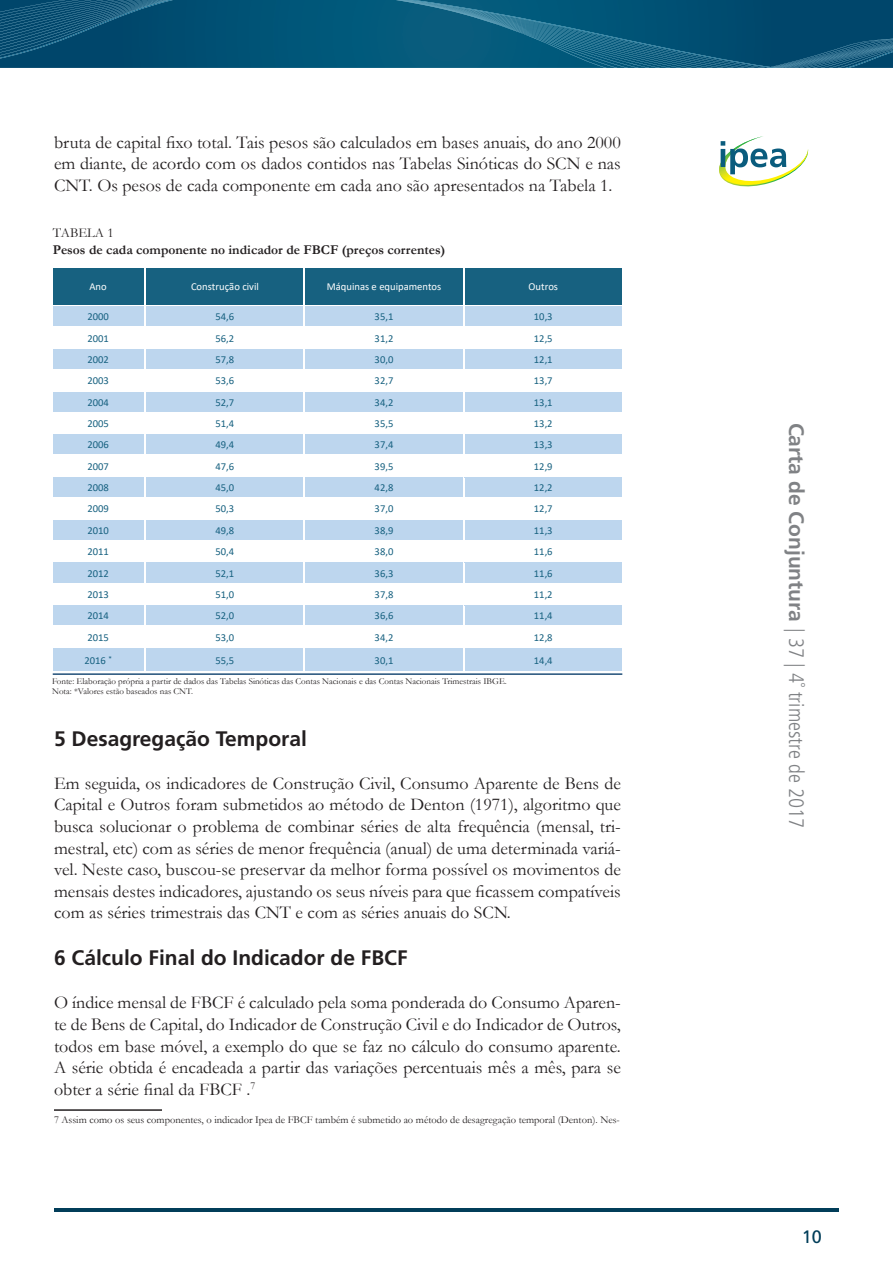
<style>
.page{position:relative;width:893px;height:1263px;background:#fff}
.page>*{position:absolute;margin:0;border:0;box-sizing:border-box;transform-origin:0 0}
.t1{font:21px "Frutiger 65 Bold";color:#231f20}
.t2{font:condensed 21px "Frutiger 47 Light";color:#808285}
.t3{font:18px/21.6px "Garamond";color:#231f20;text-align:justify}
.t4{font:18px "Frutiger 55 Roman";color:#013d59}
.t5{font:700 13.5px "Garamond";color:#231f20}
.t6{font:13.5px "Garamond";color:#231f20}
.t7{font:10.65px "Calibri";color:#176180}
.t8{font:10.65px "Calibri";color:#fff}
.t9{font:10.5px "Garamond";color:#231f20}
.t10{font:9px "Garamond";color:#231f20}
.s1{font-family:"Frutiger 65 Bold";font-stretch:normal}
</style>
<div class="page">
<svg style="left:0;top:0;width:893px;height:68px;background:#075578"></svg>
<hr style="left:54px;top:1209px;width:785px;height:3px;background:#013d59">
<img style="left:719px;top:136px;width:90px;height:50px">
<svg style="left:721px;top:141px;width:65px;height:33px"></svg>
<hr style="left:54px;top:1109px;width:108px;height:2px;background:#231f20">
<hr style="left:53px;top:673px;width:569px;height:2px;background:#1f4e78">
<div style="left:53px;top:269px;width:92px;height:36px;background:#176180"></div>
<div style="left:146px;top:269px;width:158px;height:36px;background:#176180"></div>
<div style="left:305px;top:269px;width:158px;height:36px;background:#176180"></div>
<div style="left:464px;top:269px;width:158px;height:36px;background:#176180"></div>
<div style="left:53px;top:307px;width:92px;height:20px;background:#bdd6ee"></div>
<div style="left:146px;top:307px;width:158px;height:20px;background:#bdd6ee"></div>
<div style="left:305px;top:307px;width:158px;height:20px;background:#bdd6ee"></div>
<div style="left:464px;top:307px;width:158px;height:20px;background:#bdd6ee"></div>
<hr style="left:53px;top:306px;width:92px;height:1px;background:#bdd6ee">
<hr style="left:146px;top:306px;width:158px;height:1px;background:#bdd6ee">
<hr style="left:305px;top:306px;width:158px;height:1px;background:#bdd6ee">
<hr style="left:464px;top:306px;width:158px;height:1px;background:#bdd6ee">
<div style="left:53px;top:349px;width:92px;height:20px;background:#bdd6ee"></div>
<div style="left:146px;top:349px;width:158px;height:20px;background:#bdd6ee"></div>
<div style="left:305px;top:349px;width:158px;height:20px;background:#bdd6ee"></div>
<div style="left:464px;top:349px;width:158px;height:20px;background:#bdd6ee"></div>
<div style="left:53px;top:392px;width:92px;height:20px;background:#bdd6ee"></div>
<div style="left:146px;top:392px;width:158px;height:20px;background:#bdd6ee"></div>
<div style="left:305px;top:392px;width:158px;height:20px;background:#bdd6ee"></div>
<div style="left:464px;top:392px;width:158px;height:20px;background:#bdd6ee"></div>
<div style="left:53px;top:435px;width:92px;height:20px;background:#bdd6ee"></div>
<div style="left:146px;top:435px;width:158px;height:20px;background:#bdd6ee"></div>
<div style="left:305px;top:435px;width:158px;height:20px;background:#bdd6ee"></div>
<div style="left:464px;top:435px;width:158px;height:20px;background:#bdd6ee"></div>
<div style="left:53px;top:477px;width:92px;height:20px;background:#bdd6ee"></div>
<div style="left:146px;top:477px;width:158px;height:20px;background:#bdd6ee"></div>
<div style="left:305px;top:477px;width:158px;height:20px;background:#bdd6ee"></div>
<div style="left:464px;top:477px;width:158px;height:20px;background:#bdd6ee"></div>
<div style="left:53px;top:520px;width:92px;height:20px;background:#bdd6ee"></div>
<div style="left:146px;top:520px;width:158px;height:20px;background:#bdd6ee"></div>
<div style="left:305px;top:520px;width:158px;height:20px;background:#bdd6ee"></div>
<div style="left:464px;top:520px;width:158px;height:20px;background:#bdd6ee"></div>
<div style="left:53px;top:563px;width:92px;height:20px;background:#bdd6ee"></div>
<div style="left:146px;top:563px;width:158px;height:20px;background:#bdd6ee"></div>
<div style="left:305px;top:563px;width:158px;height:20px;background:#bdd6ee"></div>
<div style="left:464px;top:563px;width:158px;height:20px;background:#bdd6ee"></div>
<div style="left:53px;top:606px;width:92px;height:20px;background:#bdd6ee"></div>
<div style="left:146px;top:606px;width:158px;height:20px;background:#bdd6ee"></div>
<div style="left:305px;top:606px;width:158px;height:20px;background:#bdd6ee"></div>
<div style="left:464px;top:606px;width:158px;height:20px;background:#bdd6ee"></div>
<div style="left:53px;top:648px;width:92px;height:23px;background:#bdd6ee"></div>
<div style="left:146px;top:648px;width:158px;height:23px;background:#bdd6ee"></div>
<div style="left:305px;top:648px;width:158px;height:23px;background:#bdd6ee"></div>
<div style="left:464px;top:648px;width:158px;height:23px;background:#bdd6ee"></div>
<p class="t3" style="left:54px;top:131px;width:568px">bruta de capital fixo total. Tais pesos são calculados em bases anuais, do ano 2000 em diante, de acordo com os dados contidos nas Tabelas Sinóticas do SCN e nas CNT. Os pesos de cada componente em cada ano são apresentados na Tabela 1.</p>
<p class="t6" style="left:53px;top:224px;width:62px">TABELA 1</p>
<p class="t5" style="left:53px;top:240px;width:394px">Pesos de cada componente no indicador de FBCF (preços correntes)</p>
<p class="t8" style="left:90px;top:280px;width:19px">Ano</p>
<p class="t8" style="left:191px;top:280px;width:69px">Construção civil</p>
<p class="t8" style="left:327px;top:280px;width:116px">Máquinas e equipamentos</p>
<p class="t8" style="left:528px;top:280px;width:31px">Outros</p>
<p class="t7" style="left:87px;top:309px;width:23px">2000</p>
<p class="t7" style="left:215px;top:309px;width:20px">54,6</p>
<p class="t7" style="left:375px;top:309px;width:20px">35,1</p>
<p class="t7" style="left:534px;top:309px;width:20px">10,3</p>
<p class="t7" style="left:87px;top:331px;width:23px">2001</p>
<p class="t7" style="left:215px;top:331px;width:20px">56,2</p>
<p class="t7" style="left:375px;top:331px;width:20px">31,2</p>
<p class="t7" style="left:534px;top:331px;width:20px">12,5</p>
<p class="t7" style="left:87px;top:352px;width:23px">2002</p>
<p class="t7" style="left:215px;top:352px;width:20px">57,8</p>
<p class="t7" style="left:375px;top:352px;width:20px">30,0</p>
<p class="t7" style="left:534px;top:352px;width:20px">12,1</p>
<p class="t7" style="left:87px;top:373px;width:23px">2003</p>
<p class="t7" style="left:215px;top:373px;width:20px">53,6</p>
<p class="t7" style="left:375px;top:373px;width:20px">32,7</p>
<p class="t7" style="left:534px;top:373px;width:20px">13,7</p>
<p class="t7" style="left:87px;top:395px;width:23px">2004</p>
<p class="t7" style="left:215px;top:395px;width:20px">52,7</p>
<p class="t7" style="left:375px;top:395px;width:20px">34,2</p>
<p class="t7" style="left:534px;top:395px;width:20px">13,1</p>
<p class="t7" style="left:87px;top:416px;width:23px">2005</p>
<p class="t7" style="left:215px;top:416px;width:20px">51,4</p>
<p class="t7" style="left:375px;top:416px;width:20px">35,5</p>
<p class="t7" style="left:534px;top:416px;width:20px">13,2</p>
<p class="t7" style="left:87px;top:437px;width:23px">2006</p>
<p class="t7" style="left:215px;top:437px;width:20px">49,4</p>
<p class="t7" style="left:375px;top:437px;width:20px">37,4</p>
<p class="t7" style="left:534px;top:437px;width:20px">13,3</p>
<p class="t7" style="left:87px;top:459px;width:23px">2007</p>
<p class="t7" style="left:215px;top:459px;width:20px">47,6</p>
<p class="t7" style="left:375px;top:459px;width:20px">39,5</p>
<p class="t7" style="left:534px;top:459px;width:20px">12,9</p>
<p class="t7" style="left:87px;top:480px;width:23px">2008</p>
<p class="t7" style="left:215px;top:480px;width:20px">45,0</p>
<p class="t7" style="left:375px;top:480px;width:20px">42,8</p>
<p class="t7" style="left:534px;top:480px;width:20px">12,2</p>
<p class="t7" style="left:87px;top:501px;width:23px">2009</p>
<p class="t7" style="left:215px;top:501px;width:20px">50,3</p>
<p class="t7" style="left:375px;top:501px;width:20px">37,0</p>
<p class="t7" style="left:534px;top:501px;width:20px">12,7</p>
<p class="t7" style="left:87px;top:523px;width:23px">2010</p>
<p class="t7" style="left:215px;top:523px;width:20px">49,8</p>
<p class="t7" style="left:375px;top:523px;width:20px">38,9</p>
<p class="t7" style="left:534px;top:523px;width:20px">11,3</p>
<p class="t7" style="left:87px;top:544px;width:23px">2011</p>
<p class="t7" style="left:215px;top:544px;width:20px">50,4</p>
<p class="t7" style="left:375px;top:544px;width:20px">38,0</p>
<p class="t7" style="left:534px;top:544px;width:20px">11,6</p>
<p class="t7" style="left:87px;top:566px;width:23px">2012</p>
<p class="t7" style="left:215px;top:566px;width:20px">52,1</p>
<p class="t7" style="left:375px;top:566px;width:20px">36,3</p>
<p class="t7" style="left:534px;top:566px;width:20px">11,6</p>
<p class="t7" style="left:87px;top:587px;width:23px">2013</p>
<p class="t7" style="left:215px;top:587px;width:20px">51,0</p>
<p class="t7" style="left:375px;top:587px;width:20px">37,8</p>
<p class="t7" style="left:534px;top:587px;width:20px">11,2</p>
<p class="t7" style="left:87px;top:608px;width:23px">2014</p>
<p class="t7" style="left:215px;top:608px;width:20px">52,0</p>
<p class="t7" style="left:375px;top:608px;width:20px">36,6</p>
<p class="t7" style="left:534px;top:608px;width:20px">11,4</p>
<p class="t7" style="left:87px;top:630px;width:23px">2015</p>
<p class="t7" style="left:215px;top:630px;width:20px">53,0</p>
<p class="t7" style="left:375px;top:630px;width:20px">34,2</p>
<p class="t7" style="left:534px;top:630px;width:20px">12,8</p>
<p class="t7" style="left:84px;top:653px;width:29px">2016 <sup>*</sup></p>
<p class="t7" style="left:215px;top:653px;width:20px">55,5</p>
<p class="t7" style="left:375px;top:653px;width:20px">30,1</p>
<p class="t7" style="left:534px;top:653px;width:20px">14,4</p>
<p class="t10" style="left:52px;top:675px;width:456px">Fonte: Elaboração própria a partir de dados das Tabelas Sinóticas das Contas Nacionais e das Contas Nacionais Trimestrais IBGE.</p>
<p class="t10" style="left:52px;top:685px;width:142px">Nota: *Valores estão baseados nas CNT.</p>
<p class="t1" style="left:54px;top:726px;width:254px">5 Desagregação Temporal</p>
<p class="t3" style="left:54px;top:772px;width:568px">Em seguida, os indicadores de Construção Civil, Consumo Aparente de Bens de Capital e Outros foram submetidos ao método de Denton (1971), algoritmo que busca solucionar o problema de combinar séries de alta frequência (mensal, tri&shy;mestral, etc) com as séries de menor frequência (anual) de uma determinada variá&shy;vel. Neste caso, buscou-se preservar da melhor forma possível os movimentos de mensais destes indicadores, ajustando os seus níveis para que ficassem compatíveis com as séries trimestrais das CNT e com as séries anuais do SCN.</p>
<p class="t1" style="left:54px;top:945px;width:355px">6 Cálculo Final do Indicador de FBCF</p>
<p class="t3" style="left:54px;top:991px;width:568px">O índice mensal de FBCF é calculado pela soma ponderada do Consumo Aparen&shy;te de Bens de Capital, do Indicador de Construção Civil e do Indicador de Outros, todos em base móvel, a exemplo do que se faz no cálculo do consumo aparente.<br>A série obtida é encadeada a partir das variações percentuais mês a mês, para se obter a série final da FBCF .<sup>7</sup></p>
<p class="t9" style="left:54px;top:1112px;width:567px">7 Assim como os seus componentes, o indicador Ipea de FBCF também é submetido ao método de desagregação temporal (Denton). Nes-</p>
<p class="t2" style="left:808px;top:423px;width:407px;rotate:90deg"><span class="s1">Carta de Conjuntura</span> | 37 | 4˚ trimestre de 2017</p>
<p class="t4" style="left:802px;top:1226px;width:22px">10</p>
</div>
